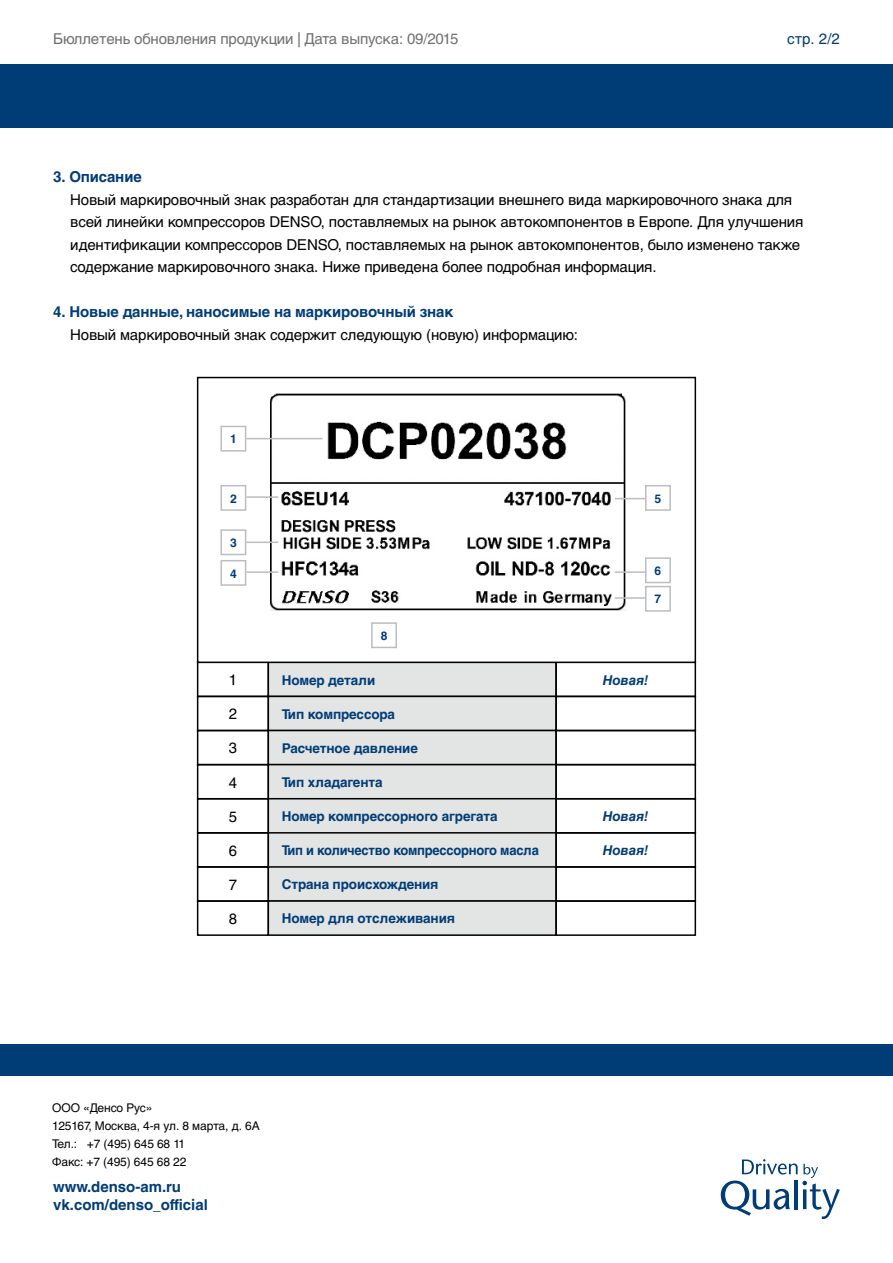
<style>
.page{position:relative;width:893px;height:1263px;background:#fff}
.page>*{position:absolute;margin:0;border:0;box-sizing:border-box;transform-origin:0 0}
.t1{font:15px/22.5px "Helvetica Cyr Upright";letter-spacing:-.01em;color:#000}
.t2{font:700 15px/18px "Helvetica Cyr";letter-spacing:-.01em;color:#003c76}
.t3{font:15px "Helvetica Cyr Upright";letter-spacing:-.01em;color:#707172}
.t4{font:15px "Helvetica Cyr Upright";color:#003c76}
.t5{font:700 13.5px "Helvetica Cyr";letter-spacing:-.01em;color:#003c76}
.t6{font:700 13.5px "Helvetica Cyr";letter-spacing:-.01em;color:#003c76;scale:.96 1}
.t7{font:13.5px "Helvetica Cyr Bold Inclined";letter-spacing:-.01em;color:#003c76}
.t8{font:12px/18px "Helvetica Cyr Upright";letter-spacing:-.01em;color:#000}
.t9{font:700 12px "Helvetica Cyr";color:#003c76}
</style>
<div class="page">
<div style="left:0;top:64px;width:893px;height:64px;background:#003c76"></div>
<svg style="left:721px;top:1159px;width:119px;height:60px"></svg>
<div style="left:0;top:1044px;width:893px;height:32px;background:#003c76"></div>
<div style="left:197px;top:696px;width:72px;height:35px;border:2px solid #000"></div>
<div style="left:197px;top:730px;width:72px;height:35px;border:2px solid #000"></div>
<div style="left:197px;top:764px;width:72px;height:35px;border:2px solid #000"></div>
<div style="left:197px;top:798px;width:72px;height:35px;border:2px solid #000"></div>
<div style="left:197px;top:832px;width:72px;height:36px;border:2px solid #000"></div>
<div style="left:197px;top:866px;width:72px;height:36px;border:2px solid #000"></div>
<div style="left:197px;top:900px;width:72px;height:36px;border:2px solid #000"></div>
<div style="left:268px;top:662px;width:288px;height:34px;background:#e3e4e4"></div>
<div style="left:268px;top:696px;width:288px;height:34px;background:#e3e4e4"></div>
<div style="left:268px;top:696px;width:289px;height:35px;border:2px solid #000"></div>
<div style="left:268px;top:730px;width:288px;height:35px;background:#e3e4e4"></div>
<div style="left:268px;top:730px;width:289px;height:35px;border:2px solid #000"></div>
<div style="left:268px;top:765px;width:288px;height:34px;background:#e3e4e4"></div>
<div style="left:268px;top:764px;width:289px;height:35px;border:2px solid #000"></div>
<div style="left:268px;top:799px;width:288px;height:34px;background:#e3e4e4"></div>
<div style="left:268px;top:798px;width:289px;height:35px;border:2px solid #000"></div>
<div style="left:268px;top:833px;width:288px;height:34px;background:#e3e4e4"></div>
<div style="left:268px;top:832px;width:289px;height:36px;border:2px solid #000"></div>
<div style="left:268px;top:867px;width:288px;height:34px;background:#e3e4e4"></div>
<div style="left:268px;top:866px;width:289px;height:36px;border:2px solid #000"></div>
<div style="left:268px;top:901px;width:288px;height:34px;background:#e3e4e4"></div>
<div style="left:268px;top:900px;width:289px;height:36px;border:2px solid #000"></div>
<div style="left:555px;top:661px;width:141px;height:36px;border:2px solid #000"></div>
<div style="left:555px;top:696px;width:141px;height:35px;border:2px solid #000"></div>
<div style="left:555px;top:730px;width:141px;height:35px;border:2px solid #000"></div>
<div style="left:555px;top:764px;width:141px;height:35px;border:2px solid #000"></div>
<div style="left:555px;top:798px;width:141px;height:35px;border:2px solid #000"></div>
<div style="left:555px;top:832px;width:141px;height:36px;border:2px solid #000"></div>
<div style="left:555px;top:866px;width:141px;height:36px;border:2px solid #000"></div>
<div style="left:555px;top:900px;width:141px;height:36px;border:2px solid #000"></div>
<img style="left:270px;top:393px;width:357px;height:217px">
<div style="left:197px;top:377px;width:499px;height:286px;border:2px solid #000"></div>
<div style="left:220px;top:426px;width:26px;height:26px;border:2px solid #bbbdbe"></div>
<div style="left:220px;top:485px;width:26px;height:26px;border:2px solid #bbbdbe"></div>
<div style="left:645px;top:485px;width:26px;height:26px;border:2px solid #bbbdbe"></div>
<div style="left:220px;top:529px;width:26px;height:26px;border:2px solid #bbbdbe"></div>
<div style="left:645px;top:557px;width:26px;height:26px;border:2px solid #bbbdbe"></div>
<div style="left:220px;top:560px;width:26px;height:26px;border:2px solid #bbbdbe"></div>
<div style="left:645px;top:586px;width:26px;height:26px;border:2px solid #bbbdbe"></div>
<div style="left:371px;top:622px;width:26px;height:26px;border:2px solid #bbbdbe"></div>
<hr style="left:246px;top:438px;width:76px;height:1px;background:#bbbdbe">
<hr style="left:246px;top:496px;width:32px;height:2px;background:#bbbdbe">
<hr style="left:246px;top:541px;width:32px;height:2px;background:#bbbdbe">
<hr style="left:246px;top:571px;width:32px;height:2px;background:#bbbdbe">
<hr style="left:615px;top:571px;width:30px;height:2px;background:#bbbdbe">
<hr style="left:615px;top:597px;width:30px;height:2px;background:#bbbdbe">
<hr style="left:615px;top:498px;width:30px;height:1px;background:#bbbdbe">
<p class="t3" style="left:53px;top:30px;width:407px">Бюллетень обновления продукции | Дата выпуска: 09/2015</p>
<p class="t4" style="left:787px;top:30px;width:54px">стр. 2/2</p>
<p class="t2" style="left:53px;top:168px;width:90px">3. Описание</p>
<p class="t1" style="left:70px;top:188px;width:735px">Новый маркировочный знак разработан для стандартизации внешнего вида маркировочного знака для всей линейки компрессоров DENSO, поставляемых на рынок автокомпонентов в Европе. Для улучшения идентификации компрессоров DENSO, поставляемых на рынок автокомпонентов, было изменено также содержание маркировочного знака. Ниже приведена более подробная информация.</p>
<p class="t2" style="left:53px;top:303px;width:402px">4. Новые данные, наносимые на маркировочный знак</p>
<p class="t1" style="left:70px;top:323px;width:509px">Новый маркировочный знак содержит следующую (новую) информацию:</p>
<p class="t9" style="left:230px;top:432px;width:8px">1</p>
<p class="t9" style="left:230px;top:491px;width:8px">2</p>
<p class="t9" style="left:655px;top:491px;width:8px">5</p>
<p class="t9" style="left:230px;top:536px;width:8px">3</p>
<p class="t9" style="left:230px;top:566px;width:8px">4</p>
<p class="t9" style="left:655px;top:564px;width:8px">6</p>
<p class="t9" style="left:655px;top:592px;width:8px">7</p>
<p class="t9" style="left:381px;top:629px;width:8px">8</p>
<p class="t1" style="left:229px;top:669px;width:10px">1</p>
<p class="t1" style="left:229px;top:703px;width:10px">2</p>
<p class="t1" style="left:229px;top:737px;width:10px">3</p>
<p class="t1" style="left:229px;top:771px;width:10px">4</p>
<p class="t1" style="left:229px;top:805px;width:10px">5</p>
<p class="t1" style="left:229px;top:839px;width:10px">6</p>
<p class="t1" style="left:229px;top:873px;width:10px">7</p>
<p class="t1" style="left:229px;top:907px;width:10px">8</p>
<p class="t5" style="left:282px;top:672px;width:95px">Номер детали</p>
<p class="t5" style="left:282px;top:706px;width:115px">Тип компрессора</p>
<p class="t5" style="left:282px;top:740px;width:138px">Расчетное давление</p>
<p class="t5" style="left:282px;top:774px;width:102px">Тип хладагента</p>
<p class="t5" style="left:282px;top:809px;width:217px">Номер компрессорного агрегата</p>
<p class="t6" style="left:282px;top:843px;width:269px">Тип и количество компрессорного масла</p>
<p class="t5" style="left:282px;top:877px;width:158px">Страна происхождения</p>
<p class="t5" style="left:282px;top:911px;width:175px">Номер для отслеживания</p>
<p class="t7" style="left:603px;top:672px;width:47px">Новая!</p>
<p class="t7" style="left:603px;top:809px;width:47px">Новая!</p>
<p class="t7" style="left:603px;top:843px;width:47px">Новая!</p>
<p class="t8" style="left:52px;top:1098px;width:209px">ООО «Денсо Рус»<br>125167, Москва, 4-я ул. 8 марта, д. 6А<br>Тел.: +7 (495) 645 68 11<br>Факс: +7 (495) 645 68 22</p>
<p class="t2" style="left:53px;top:1177px;width:156px">www.denso-am.ru vk.com/denso_official</p>
</div>
